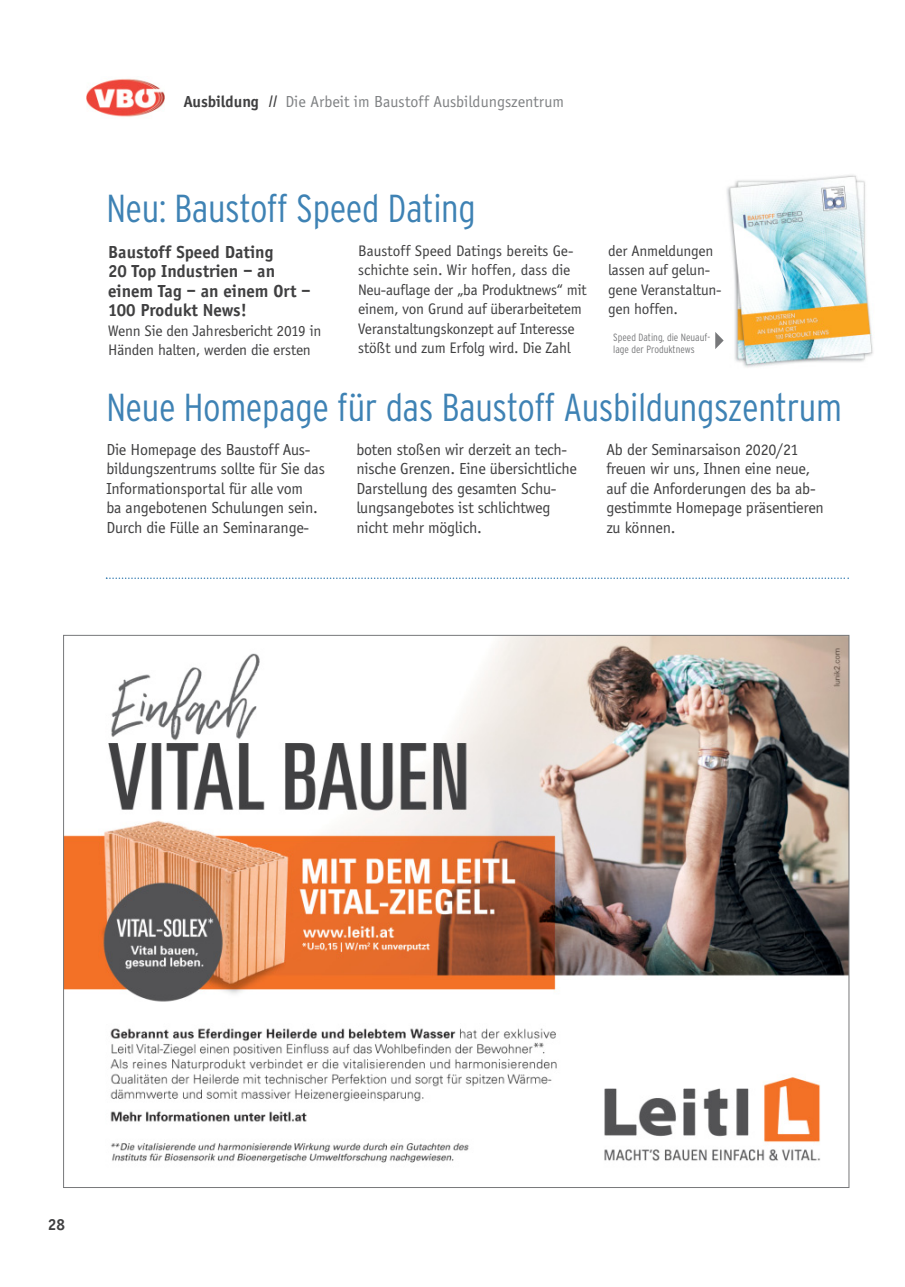
<style>
.page{position:relative;width:905px;height:1287px;background:#fff}
.page>*{position:absolute;margin:0;border:0;box-sizing:border-box;transform-origin:0 0}
.t1{font:300 condensed 39px "Interstate";letter-spacing:-.01em;color:#3e82b4}
.t2{font:700 18px/19.5px "Officina Sans";color:#404041}
.t3{font:16.5px/19.5px "Officina Sans";letter-spacing:-.015em;color:#404041}
.t4{font:16.5px "Officina Sans";color:#808284}
.t5{font:700 16.5px "Officina Sans";color:#404041}
.t6{font:15.75px/19.5px "Officina Sans";letter-spacing:-.015em;color:#404041}
.t7{font:300 condensed 10.5px/12.6px "Interstate";color:#77787a}
.s1{font-weight:700;color:#404041}
.s2{font-family:"Interstate";font-weight:300;font-style:italic;color:#404041}
</style>
<div class="page">
<img style="left:723px;top:175px;width:150px;height:193px">
<svg style="left:715px;top:332px;width:8px;height:17px"></svg>
<img style="left:65px;top:637px;width:782px;height:526px">
<img style="left:87px;top:78px;width:77px;height:39px">
<svg style="left:106px;top:578px;width:742px;height:1px"></svg>
<p class="t4" style="left:184px;top:95px;width:382px"><span class="s1">Ausbildung</span> <span class="s2">II</span> Die Arbeit im Baustoff Ausbildungszentrum</p>
<h1 class="t1" style="left:106px;top:193px;width:371px">Neu: Baustoff Speed Dating</h1>
<p class="t2" style="left:108px;top:244px;width:204px">Baustoff Speed Dating<br>20 Top Industrien – an einem Tag – an einem Ort –<br>100 Produkt News!</p>
<p class="t6" style="left:108px;top:322px;width:215px">Wenn Sie den Jahresbericht 2019 in<br>Händen halten, werden die ersten</p>
<p class="t6" style="left:358px;top:242px;width:230px">Baustoff Speed Datings bereits Ge&shy;schichte sein. Wir hoffen, dass die Neu-auflage der „ba Produktnews“ mit einem, von Grund auf überarbeitetem Veranstaltungskonzept auf Interesse stößt und zum Erfolg wird. Die Zahl</p>
<p class="t6" style="left:608px;top:242px;width:115px">der Anmeldungen lassen auf gelun&shy;gene Veranstaltun&shy;gen hoffen.</p>
<p class="t7" style="left:613px;top:331px;width:98px">Speed Dating, die Neuauf&shy;lage der Produktnews</p>
<h1 class="t1" style="left:106px;top:392px;width:737px">Neue Homepage für das Baustoff Ausbildungszentrum</h1>
<p class="t3" style="left:106px;top:441px;width:220px">Die Homepage des Baustoff Aus&shy;bildungszentrums sollte für Sie das Informationsportal für alle vom<br>ba angebotenen Schulungen sein.<br>Durch die Fülle an Seminarange-</p>
<p class="t3" style="left:356px;top:441px;width:222px">boten stoßen wir derzeit an tech&shy;nische Grenzen. Eine übersichtliche<br>Darstellung des gesamten Schu&shy;lungsangebotes ist schlichtweg nicht mehr möglich.</p>
<p class="t3" style="left:606px;top:441px;width:219px">Ab der Seminarsaison 2020/21 freuen wir uns, Ihnen eine neue, auf die Anforderungen des ba ab&shy;gestimmte Homepage präsentieren zu können.</p>
<p class="t5" style="left:48px;top:1218px;width:19px">28</p>
</div>
